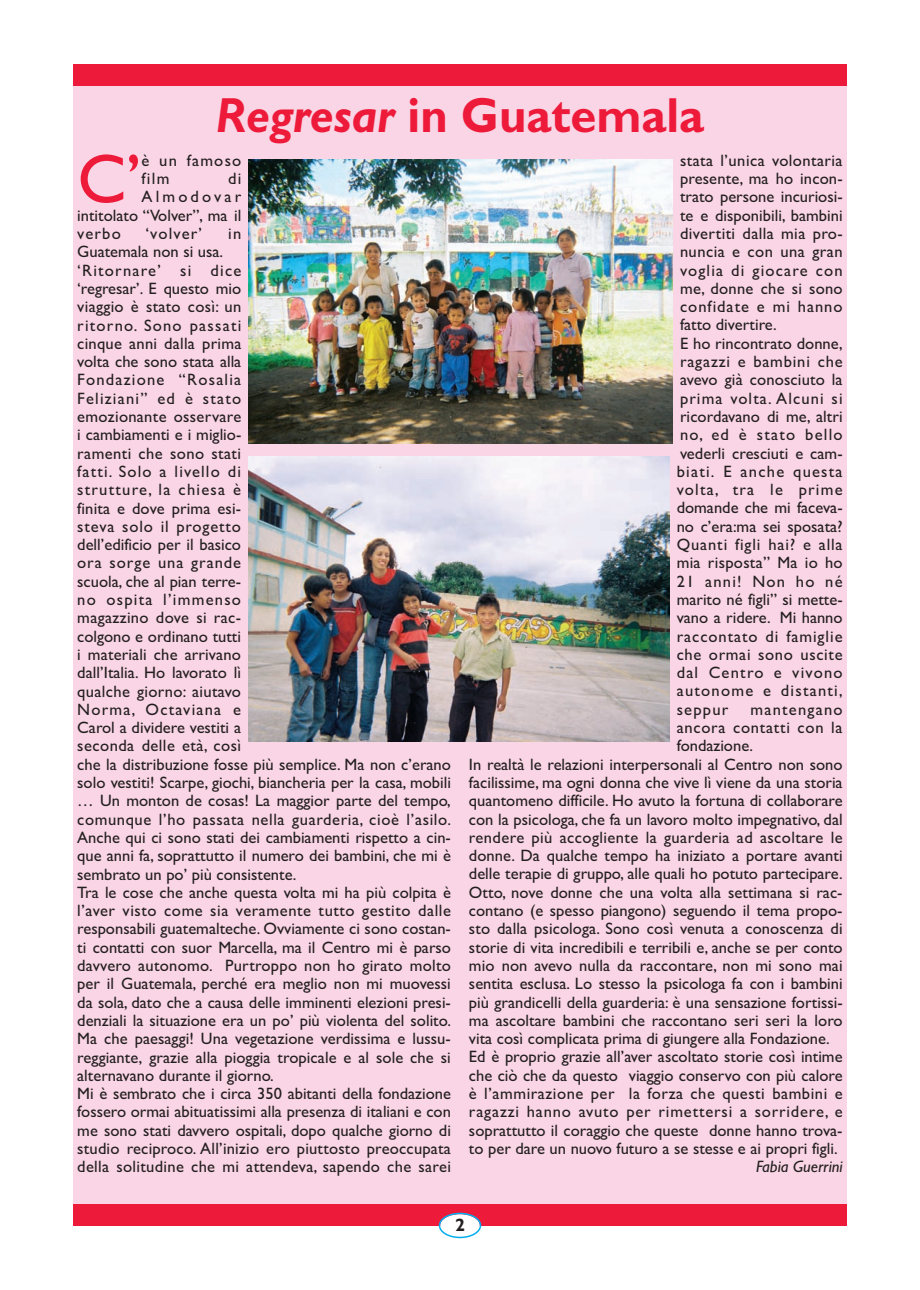
<style>
.page{position:relative;width:920px;height:1290px;background:#fff}
.page>*{position:absolute;margin:0;border:0;box-sizing:border-box;transform-origin:0 0}
.t1{font:69.45px "Gill Sans TT";color:#ed1a3a}
.t2{font:700 49.5px "Gill Sans";color:#ed1a3a;scale:.95 1}
.t3{font:700 18px "Gill Sans";color:#231f20}
.t4{font:16.5px/18.3px "Gill Sans TT";color:#231f20}
.t5{font:16.5px/18.3px "Gill Sans TT";letter-spacing:.025em;color:#231f20}
.t6{font:16.5px "Gill Sans TT";letter-spacing:.05em;color:#231f20}
.t7{font:16.5px "Gill Sans TT";letter-spacing:.03em;color:#231f20}
.t8{font:16.5px/18.3px "Gill Sans TT";letter-spacing:.075em;color:#231f20}
.t9{font:16.5px "Gill Sans TT";letter-spacing:.045em;color:#231f20}
.t10{font:16.5px "Gill Sans Italic TT";color:#231f20}
.t11{font:16.5px "Gill Sans TT";letter-spacing:.19em;color:#231f20}
.s1{font-style:italic}
</style>
<div class="page">
<div style="left:73px;top:77px;width:774px;height:1136px;background:#fad5e5"></div>
<div style="left:73px;top:65px;width:774px;height:21px;background:#ed1a3a"></div>
<div style="left:73px;top:1204px;width:774px;height:21px;background:#ed1a3a"></div>
<svg style="left:439px;top:1213px;width:42px;height:25px"></svg>
<img style="left:249px;top:160px;width:423px;height:284px">
<img style="left:249px;top:456px;width:420px;height:286px">
<h2 class="t2" style="left:216px;top:96px;width:516px"><span class="s1">Regresar</span> in Guatemala</h2>
<h1 class="t1" style="left:77px;top:138px;width:66px">C’</h1>
<p class="t8" style="left:142px;top:151px;width:101px">è un famoso film</p>
<p class="t4" style="left:228px;top:169px;width:15px">di</p>
<p class="t11" style="left:142px;top:187px;width:101px">Almodovar</p>
<p class="t4" style="left:77px;top:206px;width:166px">intitolato “Volver”, ma il</p>
<p class="t4" style="left:77px;top:224px;width:45px">verbo</p>
<p class="t4" style="left:145px;top:224px;width:58px">‘volver’</p>
<p class="t4" style="left:228px;top:224px;width:15px">in</p>
<p class="t4" style="left:77px;top:242px;width:375px">Guatemala non si usa.<br>‘Ritornare’ si dice<br>‘regresar’. E questo mio<br>viaggio è stato così: un<br>ritorno. Sono passati<br>cinque anni dalla prima<br>volta che sono stata alla<br>Fondazione “Rosalia<br>Feliziani” ed è stato<br>emozionante osservare<br>i cambiamenti e i miglio-<br>ramenti che sono stati<br>fatti. Solo a livello di<br>strutture, la chiesa è<br>finita e dove prima esi-<br>steva solo il progetto<br>dell’edificio per il basico<br>ora sorge una grande<br>scuola, che al pian terre-<br>no ospita l’immenso<br>magazzino dove si rac-<br>colgono e ordinano tutti<br>i materiali che arrivano<br>dall’Italia. Ho lavorato lì<br>qualche giorno: aiutavo<br>Norma, Octaviana e<br>Carol a dividere vestiti a<br>seconda delle età, così<br>che la distribuzione fosse più semplice. Ma non c’erano solo vestiti! Scarpe, giochi, biancheria per la casa, mobili … Un monton de cosas! La maggior parte del tempo, comunque l’ho passata nella guarderia, cioè l’asilo.<br>Anche qui ci sono stati dei cambiamenti rispetto a cin&shy;que anni fa, soprattutto il numero dei bambini, che mi è sembrato un po’ più consistente.<br>Tra le cose che anche questa volta mi ha più colpita è l’aver visto come sia veramente tutto gestito dalle responsabili guatemalteche. Ovviamente ci sono costan&shy;ti contatti con suor Marcella, ma il Centro mi è parso davvero autonomo. Purtroppo non ho girato molto per il Guatemala, perché era meglio non mi muovessi da sola, dato che a causa delle imminenti elezioni presi&shy;denziali la situazione era un po’ più violenta del solito.<br>Ma che paesaggi! Una vegetazione verdissima e lussu&shy;reggiante, grazie alla pioggia tropicale e al sole che si alternavano durante il giorno.<br>Mi è sembrato che i circa 350 abitanti della fondazione fossero ormai abituatissimi alla presenza di italiani e con me sono stati davvero ospitali, dopo qualche giorno di studio reciproco. All’inizio ero piuttosto preoccupata della solitudine che mi attendeva, sapendo che sarei</p>
<p class="t5" style="left:677px;top:151px;width:168px">stata l’unica volontaria presente, ma ho incon&shy;trato persone incuriosi&shy;te e disponibili, bambini divertiti dalla mia pro&shy;nuncia e con una gran voglia di giocare con me, donne che si sono confidate e mi hanno fatto divertire.<br>E ho rincontrato donne, ragazzi e bambini che avevo già conosciuto la prima volta. Alcuni si ricordavano di me, altri no, ed è stato bello vederli cresciuti e cam&shy;biati. E anche questa volta, tra le prime domande che mi faceva&shy;no c’era:ma sei sposata?<br>Quanti figli hai? e alla mia risposta” Ma io ho<br>21 anni! Non ho né marito né figli” si mette&shy;vano a ridere. Mi hanno raccontato di famiglie che ormai sono uscite dal Centro e vivono autonome e distanti, seppur</p>
<p class="t8" style="left:750px;top:700px;width:94px">mantengano</p>
<p class="t9" style="left:677px;top:718px;width:167px">ancora contatti con la</p>
<p class="t4" style="left:677px;top:736px;width:78px">fondazione.</p>
<p class="t4" style="left:469px;top:755px;width:375px">In realtà le relazioni interpersonali al Centro non sono</p>
<p class="t4" style="left:469px;top:773px;width:375px">facilissime, ma ogni donna che vive lì viene da una storia</p>
<p class="t4" style="left:469px;top:791px;width:375px">quantomeno difficile. Ho avuto la fortuna di collaborare</p>
<p class="t4" style="left:469px;top:810px;width:375px">con la psicologa, che fa un lavoro molto impegnativo, dal</p>
<p class="t5" style="left:469px;top:828px;width:375px">rendere più accogliente la guarderia ad ascoltare le</p>
<p class="t4" style="left:469px;top:846px;width:375px">donne. Da qualche tempo ha iniziato a portare avanti</p>
<p class="t4" style="left:469px;top:864px;width:375px">delle terapie di gruppo, alle quali ho potuto partecipare.</p>
<p class="t4" style="left:469px;top:883px;width:375px">Otto, nove donne che una volta alla settimana si rac-</p>
<p class="t4" style="left:469px;top:901px;width:375px">contano (e spesso piangono) seguendo il tema propo-</p>
<p class="t4" style="left:469px;top:919px;width:375px">sto dalla psicologa. Sono così venuta a conoscenza di</p>
<p class="t4" style="left:469px;top:938px;width:375px">storie di vita incredibili e terribili e, anche se per conto</p>
<p class="t4" style="left:469px;top:956px;width:375px">mio non avevo nulla da raccontare, non mi sono mai</p>
<p class="t4" style="left:469px;top:974px;width:375px">sentita esclusa. Lo stesso la psicologa fa con i bambini</p>
<p class="t4" style="left:469px;top:993px;width:375px">più grandicelli della guarderia: è una sensazione fortissi-</p>
<p class="t4" style="left:469px;top:1011px;width:375px">ma ascoltare bambini che raccontano seri seri la loro</p>
<p class="t4" style="left:469px;top:1029px;width:362px">vita così complicata prima di giungere alla Fondazione.</p>
<p class="t4" style="left:469px;top:1047px;width:375px">Ed è proprio grazie all’aver ascoltato storie così intime</p>
<p class="t4" style="left:469px;top:1066px;width:375px">che ciò che da questo viaggio conservo con più calore</p>
<p class="t7" style="left:469px;top:1084px;width:375px">è l’ammirazione per la forza che questi bambini e</p>
<p class="t6" style="left:469px;top:1102px;width:375px">ragazzi hanno avuto per rimettersi a sorridere, e</p>
<p class="t4" style="left:469px;top:1121px;width:375px">soprattutto il coraggio che queste donne hanno trova-</p>
<p class="t4" style="left:469px;top:1139px;width:370px">to per dare un nuovo futuro a se stesse e ai propri figli.</p>
<p class="t10" style="left:756px;top:1157px;width:88px">Fabia Guerrini</p>
<p class="t3" style="left:455px;top:1217px;width:11px">2</p>
</div>
